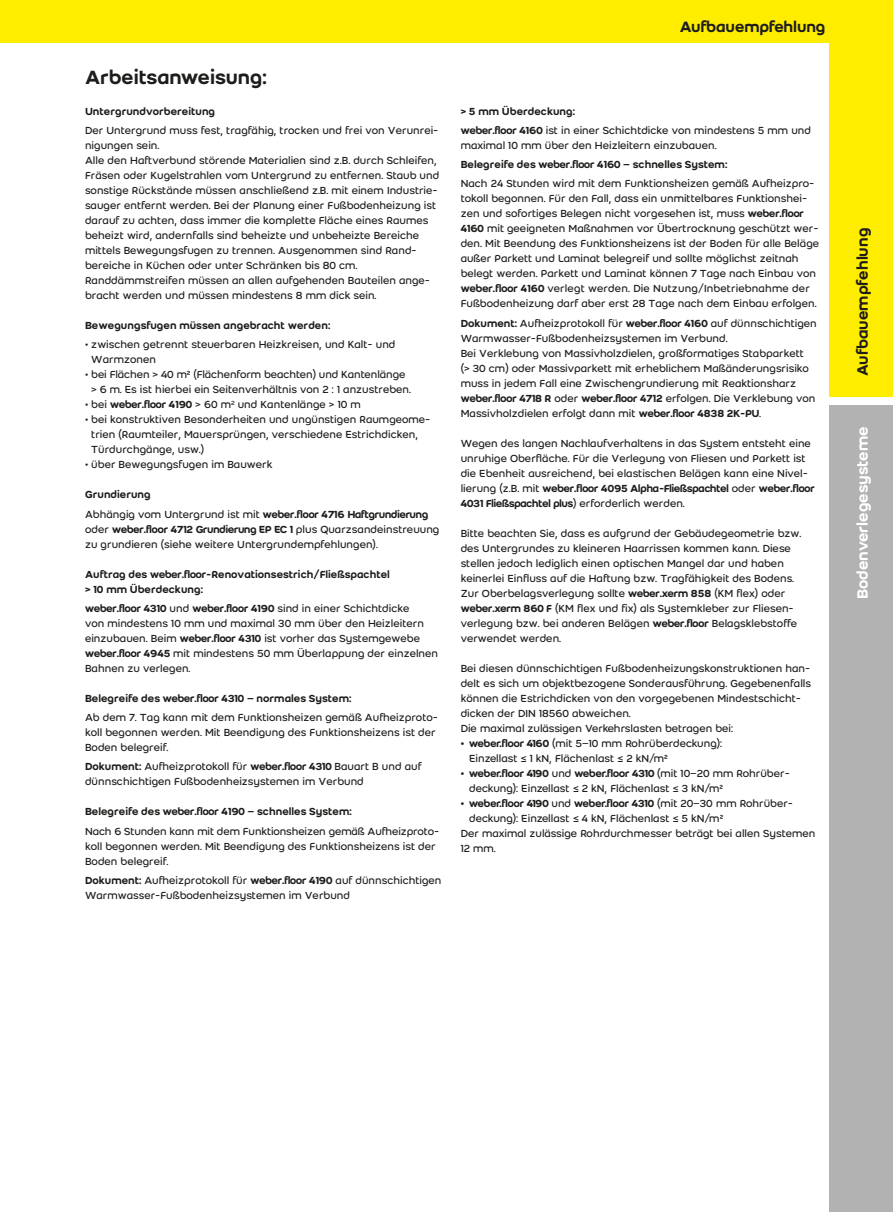
<style>
.page{position:relative;width:893px;height:1212px;background:#fff}
.page>*{position:absolute;margin:0;border:0;box-sizing:border-box;transform-origin:0 0}
.t1{font:500 21px "Weber";color:#1d1d1b}
.t2{font:500 16.5px "Weber";letter-spacing:-.005em;color:#1d1d1b}
.t3{font:500 16.5px "Weber";letter-spacing:-.005em;color:#fff}
.t4{font:11.25px/15px "Weber";color:#1d1d1b}
.t5{font:11.25px/15px "Weber Name";color:#1d1d1b}
.t6{font:500 11.25px/15px "Weber";color:#1d1d1b}
.s1{font-family:"Weber Name"}
.s2{font-family:"Weber"}
.s3{font-family:"Weber Name";font-weight:400}
.s4{font-weight:500}
</style>
<div class="page">
<div style="left:0;top:0;width:893px;height:43px;background:#ffed00"></div>
<div style="left:829px;top:0;width:64px;height:396px;background:#ffed00"></div>
<div style="left:829px;top:405px;width:64px;height:807px;background:#b3b2b2"></div>
<h1 class="t1" style="left:85px;top:65px;width:183px">Arbeitsanweisung:</h1>
<p class="t6" style="left:85px;top:104px;width:132px">Untergrundvorbereitung</p>
<p class="t4" style="left:85px;top:123px;width:356px">Der Untergrund muss fest, tragfähig, trocken und frei von Verunrei&shy;nigungen sein.<br>Alle den Haftverbund störende Materialien sind z.B. durch Schleifen, Fräsen oder Kugelstrahlen vom Untergrund zu entfernen. Staub und sonstige Rückstände müssen anschließend z.B. mit einem Industrie&shy;sauger entfernt werden. Bei der Planung einer Fußbodenheizung ist darauf zu achten, dass immer die komplette Fläche eines Raumes beheizt wird, andernfalls sind beheizte und unbeheizte Bereiche mittels Bewegungsfugen zu trennen. Ausgenommen sind Rand&shy;bereiche in Küchen oder unter Schränken bis 80 cm.<br>Randdämmstreifen müssen an allen aufgehenden Bauteilen ange&shy;bracht werden und müssen mindestens 8 mm dick sein.</p>
<p class="t6" style="left:85px;top:318px;width:247px">Bewegungsfugen müssen angebracht werden:</p>
<p class="t4" style="left:91px;top:337px;width:306px;text-indent:-6px">• zwischen getrennt steuerbaren Heizkreisen, und Kalt- und<br>Warmzonen</p>
<p class="t4" style="left:85px;top:367px;width:328px;text-align:center">• bei Flächen &gt; 40 m² (Flächenform beachten) und Kantenlänge &gt; 6 m. Es ist hierbei ein Seitenverhältnis von 2 : 1 anzustreben.</p>
<p class="t4" style="left:85px;top:397px;width:277px">• bei <span class="s1">weber.floor 4190</span> &gt; 60 m<sup>2</sup> und Kantenlänge &gt; 10 m</p>
<p class="t4" style="left:91px;top:412px;width:341px;text-indent:-6px">• bei konstruktiven Besonderheiten und ungünstigen Raumgeome&shy;trien (Raumteiler, Mauersprüngen, verschiedene Estrichdicken,<br>Türdurchgänge, usw.)</p>
<p class="t4" style="left:85px;top:457px;width:189px">• über Bewegungsfugen im Bauwerk</p>
<p class="t6" style="left:85px;top:487px;width:67px">Grundierung</p>
<p class="t5" style="left:85px;top:506px;width:356px"><span class="s2">Abhängig vom Untergrund ist mit</span> weber.floor 4716 Haftgrundierung <span class="s2">oder</span> weber.floor 4712 Grundierung EP EC 1 <span class="s2">plus Quarzsandeinstreuung</span></p>
<p class="t4" style="left:85px;top:536px;width:294px">zu grundieren (siehe weitere Untergrundempfehlungen).</p>
<p class="t6" style="left:85px;top:566px;width:306px">Auftrag des <span class="s3">weber.floor</span>-Renovationsestrich/Fließspachtel &gt; 10 mm Überdeckung:</p>
<p class="t5" style="left:85px;top:600px;width:326px">weber.floor 4310 <span class="s2">und</span> weber.floor 4190 <span class="s2">sind in einer Schichtdicke</span></p>
<p class="t4" style="left:85px;top:616px;width:355px">von mindestens 10 mm und maximal 30 mm über den Heizleitern einzubauen. Beim <span class="s1">weber.floor 4310</span> ist vorher das Systemgewebe <span class="s1">weber.floor 4945</span> mit mindestens 50 mm Überlappung der einzelnen Bahnen zu verlegen.</p>
<p class="t4" style="left:85px;top:689px;width:354px;line-height:19.2px"><span class="s4">Belegreife des</span> <span class="s1">weber.floor 4310</span> <span class="s4">– normales System:<br></span>Ab dem 7. Tag kann mit dem Funktionsheizen gemäß Aufheizproto-</p>
<p class="t4" style="left:85px;top:725px;width:352px">koll begonnen werden. Mit Beendigung des Funktionsheizens ist der<br>Boden belegreif.</p>
<p class="t4" style="left:85px;top:759px;width:338px"><span class="s4">Dokument:</span> Aufheizprotokoll für <span class="s1">weber.floor 4310</span> Bauart B und auf dünnschichtigen Fußbodenheizsystemen im Verbund</p>
<p class="t4" style="left:85px;top:802px;width:356px;line-height:19.2px"><span class="s4">Belegreife des</span> <span class="s1">weber.floor 4190</span> <span class="s4">– schnelles System:<br></span>Nach 6 Stunden kann mit dem Funktionsheizen gemäß Aufheizproto-</p>
<p class="t4" style="left:85px;top:838px;width:352px">koll begonnen werden. Mit Beendigung des Funktionsheizens ist der<br>Boden belegreif.</p>
<p class="t4" style="left:85px;top:873px;width:358px"><span class="s4">Dokument:</span> Aufheizprotokoll für <span class="s1">weber.floor 4190</span> auf dünnschichtigen<br>Warmwasser-Fußbodenheizsystemen im Verbund</p>
<h2 class="t2" style="left:680px;top:17px;width:147px">Aufbauempfehlung</h2>
<p class="t4" style="left:461px;top:101px;width:352px;line-height:19.2px"><span class="s4">&gt; 5 mm Überdeckung:<br></span><span class="s1">weber.floor 4160</span> ist in einer Schichtdicke von mindestens 5 mm und</p>
<p class="t4" style="left:461px;top:136px;width:355px;line-height:19.2px">maximal 10 mm über den Heizleitern einzubauen.<br><span class="s4">Belegreife des</span> <span class="s1">weber.floor 4160</span> <span class="s4">– schnelles System:<br></span>Nach 24 Stunden wird mit dem Funktionsheizen gemäß Aufheizpro-</p>
<p class="t4" style="left:461px;top:191px;width:360px">tokoll begonnen. Für den Fall, dass ein unmittelbares Funktionshei&shy;zen und sofortiges Belegen nicht vorgesehen ist, muss <span class="s1">weber.floor 4160</span> mit geeigneten Maßnahmen vor Übertrocknung geschützt wer&shy;den. Mit Beendung des Funktionsheizens ist der Boden für alle Beläge außer Parkett und Laminat belegreif und sollte möglichst zeitnah belegt werden. Parkett und Laminat können 7 Tage nach Einbau von <span class="s1">weber.floor 4160</span> verlegt werden. Die Nutzung/Inbetriebnahme der Fußbodenheizung darf aber erst 28 Tage nach dem Einbau erfolgen.</p>
<p class="t4" style="left:461px;top:316px;width:358px"><span class="s4">Dokument:</span> Aufheizprotokoll für <span class="s1">weber.floor 4160</span> auf dünnschichtigen Warmwasser-Fußbodenheizsystemen im Verbund.<br>Bei Verklebung von Massivholzdielen, großformatiges Stabparkett<br>(&gt; 30 cm) oder Massivparkett mit erheblichem Maßänderungsrisiko muss in jedem Fall eine Zwischengrundierung mit Reaktionsharz</p>
<p class="t5" style="left:461px;top:390px;width:356px">weber.floor 4718 R <span class="s2">oder</span> weber.floor 4712 <span class="s2">erfolgen. Die Verklebung von</span></p>
<p class="t4" style="left:461px;top:406px;width:302px">Massivholzdielen erfolgt dann mit <span class="s1">weber.floor 4838 2K-PU</span>.</p>
<p class="t4" style="left:461px;top:436px;width:352px">Wegen des langen Nachlaufverhaltens in das System entsteht eine unruhige Oberfläche. Für die Verlegung von Fliesen und Parkett ist die Ebenheit ausreichend, bei elastischen Belägen kann eine Nivel-</p>
<p class="t5" style="left:461px;top:480px;width:356px"><span class="s2">lierung (z.B. mit</span> weber.floor 4095 Alpha-Fließspachtel <span class="s2">oder</span> weber.floor<br>4031 Fließspachtel plus<span class="s2">) erforderlich werden.</span></p>
<p class="t4" style="left:461px;top:525px;width:342px">Bitte beachten Sie, dass es aufgrund der Gebäudegeometrie bzw. des Untergrundes zu kleineren Haarrissen kommen kann. Diese stellen jedoch lediglich einen optischen Mangel dar und haben keinerlei Einfluss auf die Haftung bzw. Tragfähigkeit des Bodens.<br>Zur Oberbelagsverlegung sollte <span class="s1">weber.xerm 858</span> (KM flex) oder <span class="s1">weber.xerm 860 F</span> (KM flex und fix) als Systemkleber zur Fliesen&shy;verlegung bzw. bei anderen Belägen <span class="s1">weber.floor</span> Belagsklebstoffe verwendet werden.</p>
<p class="t4" style="left:461px;top:660px;width:352px">Bei diesen dünnschichtigen Fußbodenheizungskonstruktionen han&shy;delt es sich um objektbezogene Sonderausführung. Gegebenenfalls können die Estrichdicken von den vorgegebenen Mindestschicht&shy;dicken der DIN 18560 abweichen.<br>Die maximal zulässigen Verkehrslasten betragen bei:</p>
<p class="t4" style="left:469px;top:735px;width:254px;text-indent:-9px"><span class="s1">• weber.floor 4160</span> (mit 5–10 mm Rohrüberdeckung):<br>Einzellast ≤ 1 kN, Flächenlast ≤ 2 kN/m²</p>
<p class="t5" style="left:461px;top:765px;width:331px">• weber.floor 4190 <span class="s2">und</span> weber.floor 4310 <span class="s2">(mit 10–20 mm Rohrüber-</span></p>
<p class="t4" style="left:469px;top:780px;width:256px">deckung): Einzellast ≤ 2 kN, Flächenlast ≤ 3 kN/m²</p>
<p class="t5" style="left:461px;top:795px;width:334px">• weber.floor 4190 <span class="s2">und</span> weber.floor 4310 <span class="s2">(mit 20–30 mm Rohrüber-</span></p>
<p class="t4" style="left:461px;top:810px;width:356px;text-indent:9px">deckung): Einzellast ≤ 4 kN, Flächenlast ≤ 5 kN/m²<br>Der maximal zulässige Rohrdurchmesser beträgt bei allen Systemen<br>12 mm.</p>
<h2 class="t2" style="left:853px;top:376px;width:150px;rotate:-90deg">Aufbauempfehlung</h2>
<h2 class="t3" style="left:853px;top:599px;width:174px;rotate:-90deg">Bodenverlegesysteme</h2>
</div>
